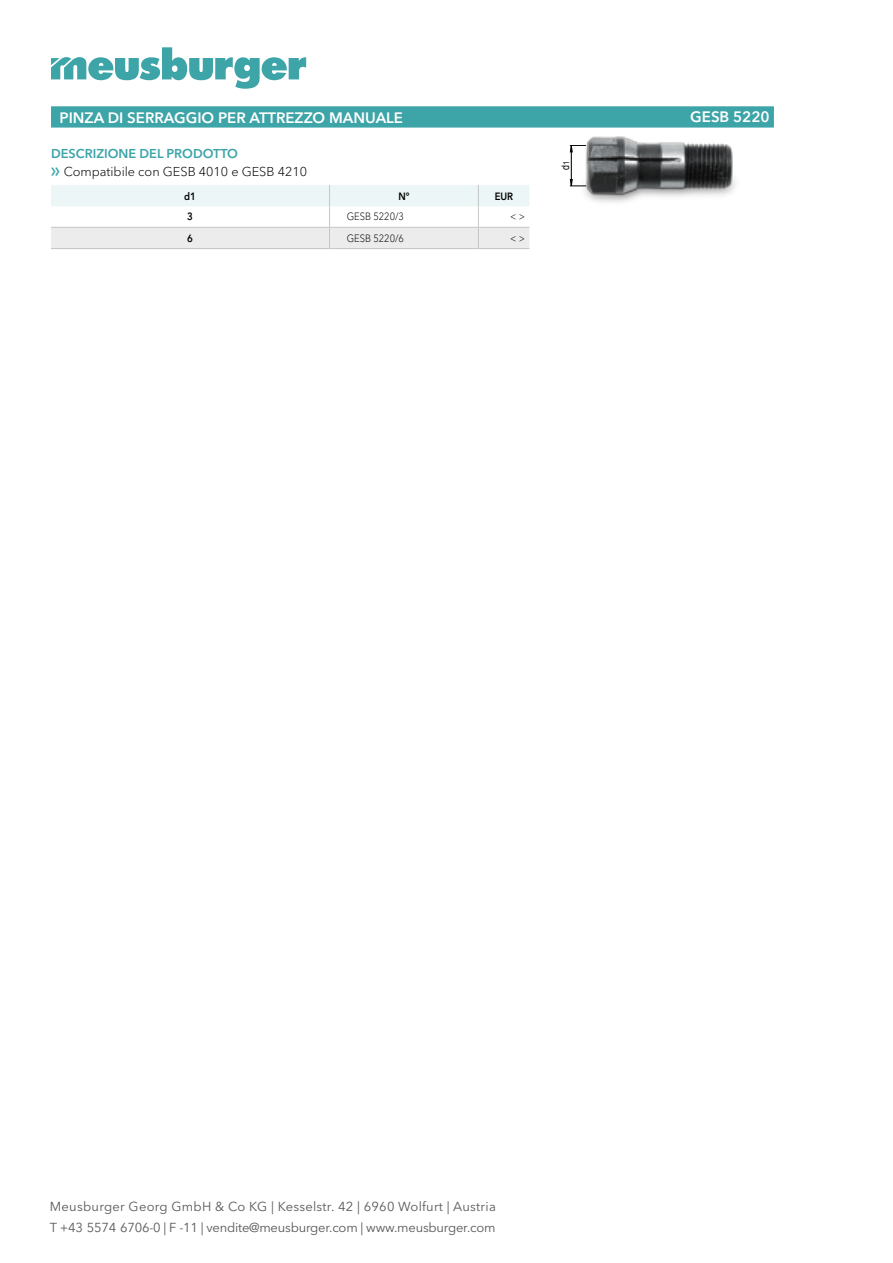
<style>
.page{position:relative;width:893px;height:1263px;background:#fff}
.page>*{position:absolute;margin:0;border:0;box-sizing:border-box;transform-origin:0 0}
.t1{font:600 15px "Avenir Next W1 G";color:#fff}
.t2{font:12.9px/20.7px "Avenir Next W1 G";letter-spacing:-.005em;color:#585857}
.t3{font:300 12.75px/18px "Avenir Next W1 G";color:#000}
.t4{font:300 10.5px "Avenir Next W1 G";color:#000;scale:.9 1}
.t5{font:600 10.5px "Avenir Next W1 G";color:#000;scale:.9 1}
.t6{font:10.5px "Arial";color:#000;scale:.85 1}
.s1{font-weight:600;color:#3da4a8}
.s2{font-family:"Meusburger Sonderzeichen";font-weight:400;color:#3da4a8}
.s3{font-size:8.25px}
</style>
<div class="page">
<svg style="left:51px;top:47px;width:255px;height:42px"></svg>
<svg style="left:51px;top:106px;width:723px;height:22px;background:#43a7aa"></svg>
<svg style="left:51px;top:185px;width:478px;height:64px"></svg>
<img style="left:584px;top:136px;width:152px;height:67px">
<hr style="left:571px;top:146px;width:1px;height:40px;background:#000">
<svg style="left:570px;top:179px;width:16px;height:8px"></svg>
<svg style="left:570px;top:145px;width:16px;height:7px"></svg>
<p class="t1" style="left:60px;top:108px;width:345px">PINZA DI SERRAGGIO PER ATTREZZO MANUALE</p>
<p class="t1" style="left:690px;top:108px;width:81px">GESB 5220</p>
<p class="t3" style="left:51px;top:145px;width:257px"><span class="s1">DESCRIZIONE DEL PRODOTTO<br></span><span class="s2">f</span> Compatibile con GESB 4010 e GESB 4210</p>
<p class="t5" style="left:184px;top:190px;width:15px">d1</p>
<p class="t5" style="left:398px;top:190px;width:14px">N°</p>
<p class="t5" style="left:495px;top:190px;width:22px">EUR</p>
<p class="t5" style="left:187px;top:210px;width:8px">3</p>
<p class="t4" style="left:347px;top:210px;width:65px">GESB 5220/3</p>
<p class="t4" style="left:510px;top:210px;width:18px">&lt; &gt;</p>
<p class="t5" style="left:187px;top:232px;width:8px">6</p>
<p class="t4" style="left:347px;top:232px;width:65px">GESB 5220/6</p>
<p class="t4" style="left:510px;top:232px;width:18px">&lt; &gt;</p>
<p class="t6" style="left:559px;top:170px;width:12px;rotate:-90deg">d<span class="s3">1</span></p>
<p class="t2" style="left:50px;top:1196px;width:448px">Meusburger Georg GmbH &amp; Co KG | Kesselstr. 42 | 6960 Wolfurt | Austria<br>T +43 5574 6706-0 | F -11 | vendite@meusburger.com | www.meusburger.com</p>
</div>
